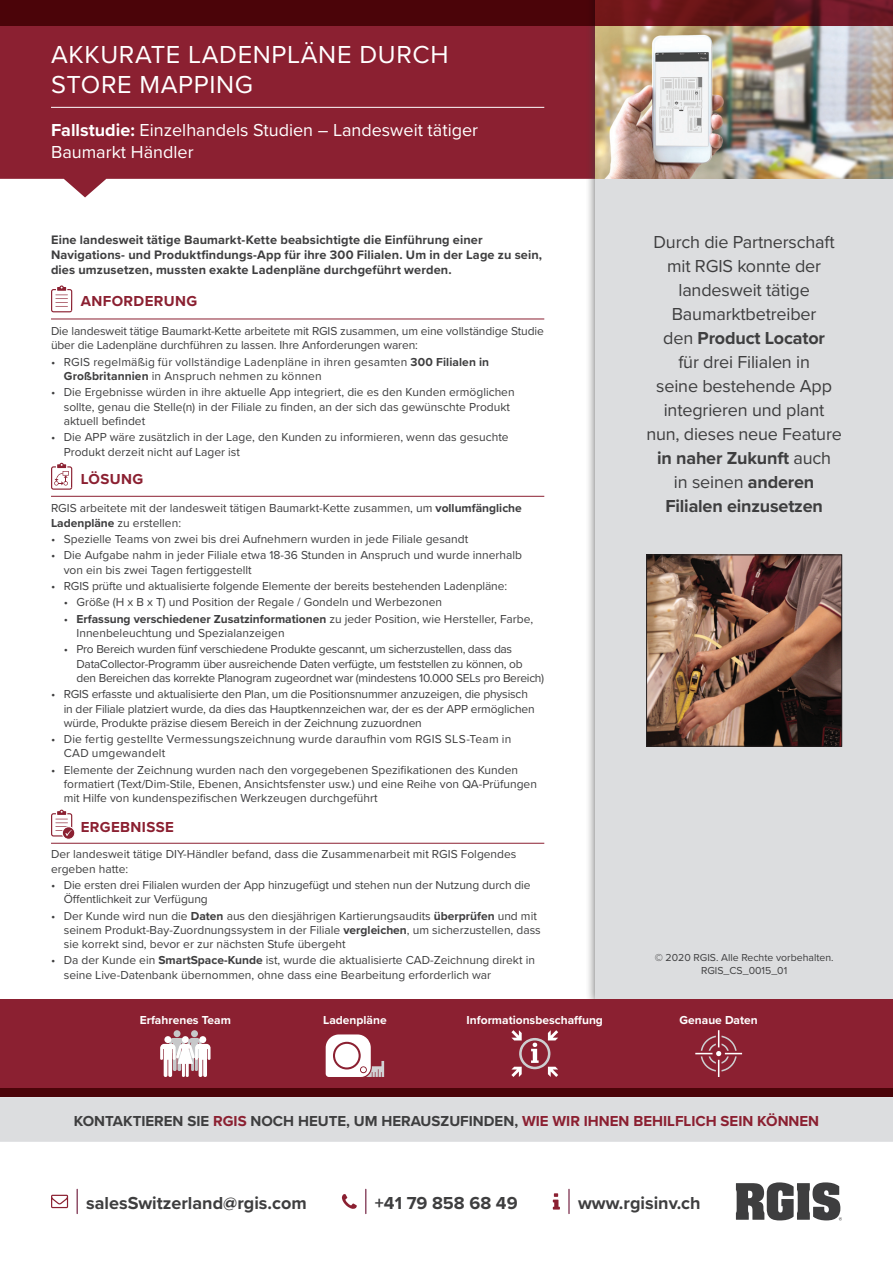
<style>
.page{position:relative;width:893px;height:1263px;background:#fff}
.page>*{position:absolute;margin:0;border:0;box-sizing:border-box;transform-origin:0 0}
.t1{font:25.5px/30.6px "Proxima Nova";letter-spacing:.025em;color:#fff}
.t2{font:18px/24px "Proxima Nova";letter-spacing:-.01em;color:#3e3e3f;text-align:center}
.t3{font:18px/21.6px "Proxima Nova";color:#fff}
.t4{font:700 18px "Proxima Nova";color:#3e3e3f}
.t5{font:700 15px "Proxima Nova";color:#3e3e3f}
.t6{font:700 15px "Proxima Nova";letter-spacing:.025em;color:#8b2031}
.t7{font:700 12.75px/15px "Proxima Nova";letter-spacing:.01em;color:#3e3e3f}
.t8{font:12px/14.2px "Proxima Nova";color:#3e3e3f}
.t9{font:12px/14.2px "Proxima Nova";letter-spacing:-.025em;color:#3e3e3f}
.t10{font:700 12px "Proxima Nova";color:#fff}
.t11{font:10.5px/12.6px "Proxima Nova";color:#3e3e3f;text-align:center}
.s1{font-weight:700}
.s2{color:#8b2031}
</style>
<div class="page">
<hr style="left:568px;top:1189px;width:2px;height:24px;background:#6b1537">
<svg style="left:553px;top:1193px;width:7px;height:16px"></svg>
<svg style="left:77px;top:1189px;width:1px;height:24px"></svg>
<svg style="left:51px;top:1195px;width:17px;height:13px"></svg>
<svg style="left:736px;top:1182px;width:106px;height:38px"></svg>
<svg style="left:365px;top:1189px;width:1px;height:24px"></svg>
<svg style="left:342px;top:1194px;width:15px;height:15px"></svg>
<div style="left:0;top:1097px;width:893px;height:45px;background:#dcdddf"></div>
<svg style="left:0;top:26px;width:585px;height:171px;background:#963746"></svg>
<hr style="left:51px;top:107px;width:493px;height:1px;background:#fff">
<hr style="left:51px;top:319px;width:493px;height:1px;background:#8b2031">
<hr style="left:51px;top:496px;width:493px;height:1px;background:#8b2031">
<hr style="left:51px;top:843px;width:493px;height:1px;background:#8b2031">
<svg style="left:51px;top:285px;width:22px;height:27px"></svg>
<svg style="left:51px;top:463px;width:22px;height:27px"></svg>
<svg style="left:51px;top:810px;width:24px;height:30px"></svg>
<div style="left:585px;top:0;width:308px;height:1010px;background:#3e3e3f;opacity:.75"></div>
<div style="left:595px;top:0;width:298px;height:1001px;background:#dcdddf"></div>
<img style="left:595px;top:26px;width:298px;height:153px">
<svg style="left:0;top:0;width:893px;height:26px;background:#540a0f"></svg>
<div style="left:0;top:999px;width:893px;height:98px;background:#8b2031"></div>
<div style="left:0;top:1089px;width:893px;height:8px;background:#4b0409"></div>
<img style="left:648px;top:557px;width:192px;height:187px">
<div style="left:646px;top:555px;width:196px;height:191px;border:1px solid #231f20"></div>
<div style="left:191px;top:1030px;width:7px;height:7px;background:#c7c8ca;border-radius:50%"></div>
<div style="left:174px;top:1030px;width:7px;height:7px;background:#c7c8ca;border-radius:50%"></div>
<svg style="left:160px;top:1038px;width:51px;height:39px"></svg>
<svg style="left:326px;top:1034px;width:58px;height:43px"></svg>
<svg style="left:511px;top:1030px;width:47px;height:47px"></svg>
<svg style="left:695px;top:1030px;width:47px;height:47px"></svg>
<h1 class="t1" style="left:51px;top:38px;width:399px">AKKURATE LADENPLÄNE DURCH<br>STORE MAPPING</h1>
<h2 class="t3" style="left:51px;top:119px;width:429px"><span class="s1">Fallstudie:</span> Einzelhandels Studien – Landesweit tätiger<br>Baumarkt Händler</h2>
<p class="t7" style="left:51px;top:232px;width:493px">Eine landesweit tätige Baumarkt-Kette beabsichtigte die Einführung einer<br>Navigations- und Produktfindungs-App für ihre 300 Filialen. Um in der Lage zu sein, dies umzusetzen, mussten exakte Ladenpläne durchgeführt werden.</p>
<p class="t6" style="left:81px;top:290px;width:118px">ANFORDERUNG</p>
<p class="t8" style="left:51px;top:323px;width:494px">Die landesweit tätige Baumarkt-Kette arbeitete mit RGIS zusammen, um eine vollständige Studie über die Ladenpläne durchführen zu lassen. Ihre Anforderungen waren:</p>
<p class="t8" style="left:64px;top:354px;width:427px;text-indent:-13px">• RGIS regelmäßig für vollständige Ladenpläne in ihren gesamten <span class="s1">300 Filialen in<br>Großbritannien</span> in Anspruch nehmen zu können</p>
<p class="t8" style="left:64px;top:385px;width:452px;text-indent:-13px">• Die Ergebnisse würden in ihre aktuelle App integriert, die es den Kunden ermöglichen sollte, genau die Stelle(n) in der Filiale zu finden, an der sich das gewünschte Produkt aktuell befindet</p>
<p class="t8" style="left:64px;top:430px;width:446px;text-indent:-13px">• Die APP wäre zusätzlich in der Lage, den Kunden zu informieren, wenn das gesuchte<br>Produkt derzeit nicht auf Lager ist</p>
<p class="t6" style="left:81px;top:467px;width:64px">LÖSUNG</p>
<p class="t8" style="left:51px;top:501px;width:472px">RGIS arbeitete mit der landesweit tätigen Baumarkt-Kette zusammen, um <span class="s1">vollumfängliche<br>Ladenpläne</span> zu erstellen:</p>
<p class="t8" style="left:51px;top:531px;width:419px">• Spezielle Teams von zwei bis drei Aufnehmern wurden in jede Filiale gesandt</p>
<p class="t8" style="left:64px;top:548px;width:460px;text-indent:-13px">• Die Aufgabe nahm in jeder Filiale etwa 18-36 Stunden in Anspruch und wurde innerhalb von ein bis zwei Tagen fertiggestellt</p>
<p class="t8" style="left:51px;top:578px;width:458px">• RGIS prüfte und aktualisierte folgende Elemente der bereits bestehenden Ladenpläne:</p>
<p class="t8" style="left:64px;top:595px;width:380px">• Größe (H x B x T) und Position der Regale / Gondeln und Werbezonen</p>
<p class="t8" style="left:77px;top:611px;width:458px;text-indent:-13px">• <span class="s1">Erfassung verschiedener Zusatzinformationen</span> zu jeder Position, wie Hersteller, Farbe,<br>Innenbeleuchtung und Spezialanzeigen</p>
<p class="t9" style="left:77px;top:642px;width:469px;text-indent:-13px">• Pro Bereich wurden fünf verschiedene Produkte gescannt, um sicherzustellen, dass das<br>DataCollector-Programm über ausreichende Daten verfügte, um feststellen zu können, ob den Bereichen das korrekte Planogram zugeordnet war (mindestens 10.000 SELs pro Bereich)</p>
<p class="t8" style="left:64px;top:687px;width:472px;text-indent:-13px">• RGIS erfasste und aktualisierte den Plan, um die Positionsnummer anzuzeigen, die physisch in der Filiale platziert wurde, da dies das Hauptkennzeichen war, der es der APP ermöglichen würde, Produkte präzise diesem Bereich in der Zeichnung zuzuordnen</p>
<p class="t8" style="left:64px;top:731px;width:449px;text-indent:-13px">• Die fertig gestellte Vermessungszeichnung wurde daraufhin vom RGIS SLS-Team in<br>CAD umgewandelt</p>
<p class="t8" style="left:64px;top:762px;width:475px;text-indent:-13px">• Elemente der Zeichnung wurden nach den vorgegebenen Spezifikationen des Kunden formatiert (Text/Dim-Stile, Ebenen, Ansichtsfenster usw.) und eine Reihe von QA-Prüfungen mit Hilfe von kundenspezifischen Werkzeugen durchgeführt</p>
<p class="t6" style="left:81px;top:816px;width:95px">ERGEBNISSE</p>
<p class="t8" style="left:51px;top:847px;width:467px">Der landesweit tätige DIY-Händler befand, dass die Zusammenarbeit mit RGIS Folgendes ergeben hatte:</p>
<p class="t8" style="left:64px;top:877px;width:468px;text-indent:-13px">• Die ersten drei Filialen wurden der App hinzugefügt und stehen nun der Nutzung durch die<br>Öffentlichkeit zur Verfügung</p>
<p class="t8" style="left:64px;top:908px;width:479px;text-indent:-13px">• Der Kunde wird nun die <span class="s1">Daten</span> aus den diesjährigen Kartierungsaudits <span class="s1">überprüfen</span> und mit seinem Produkt-Bay-Zuordnungssystem in der Filiale <span class="s1">vergleichen</span>, um sicherzustellen, dass sie korrekt sind, bevor er zur nächsten Stufe übergeht</p>
<p class="t8" style="left:64px;top:953px;width:473px;text-indent:-13px">• Da der Kunde ein <span class="s1">SmartSpace-Kunde</span> ist, wurde die aktualisierte CAD-Zeichnung direkt in seine Live-Datenbank übernommen, ohne dass eine Bearbeitung erforderlich war</p>
<p class="t2" style="left:646px;top:229px;width:197px">Durch die Partnerschaft mit RGIS konnte der landesweit tätige<br>Baumarktbetreiber<br>den <span class="s1">Product Locator<br></span>für drei Filialen in<br>seine bestehende App integrieren und plant nun, dieses neue Feature <span class="s1">in naher Zukunft</span> auch<br>in seinen <span class="s1">anderen<br>Filialen einzusetzen</span></p>
<p class="t11" style="left:655px;top:951px;width:180px">© 2020 RGIS. Alle Rechte vorbehalten.<br>RGIS_CS_0015_01</p>
<p class="t10" style="left:140px;top:1011px;width:93px">Erfahrenes Team</p>
<p class="t10" style="left:323px;top:1011px;width:65px">Ladenpläne</p>
<p class="t10" style="left:467px;top:1011px;width:138px">Informationsbeschaffung</p>
<p class="t10" style="left:680px;top:1011px;width:80px">Genaue Daten</p>
<p class="t5" style="left:74px;top:1110px;width:747px">KONTAKTIEREN SIE <span class="s2">RGIS</span> NOCH HEUTE, UM HERAUSZUFINDEN, <span class="s2">WIE WIR IHNEN BEHILFLICH SEIN KÖNNEN</span></p>
<h2 class="t4" style="left:86px;top:1189px;width:222px">salesSwitzerland@rgis.com</h2>
<h2 class="t4" style="left:375px;top:1189px;width:144px">+41 79 858 68 49</h2>
<h2 class="t4" style="left:578px;top:1189px;width:124px">www.rgisinv.ch</h2>
</div>
